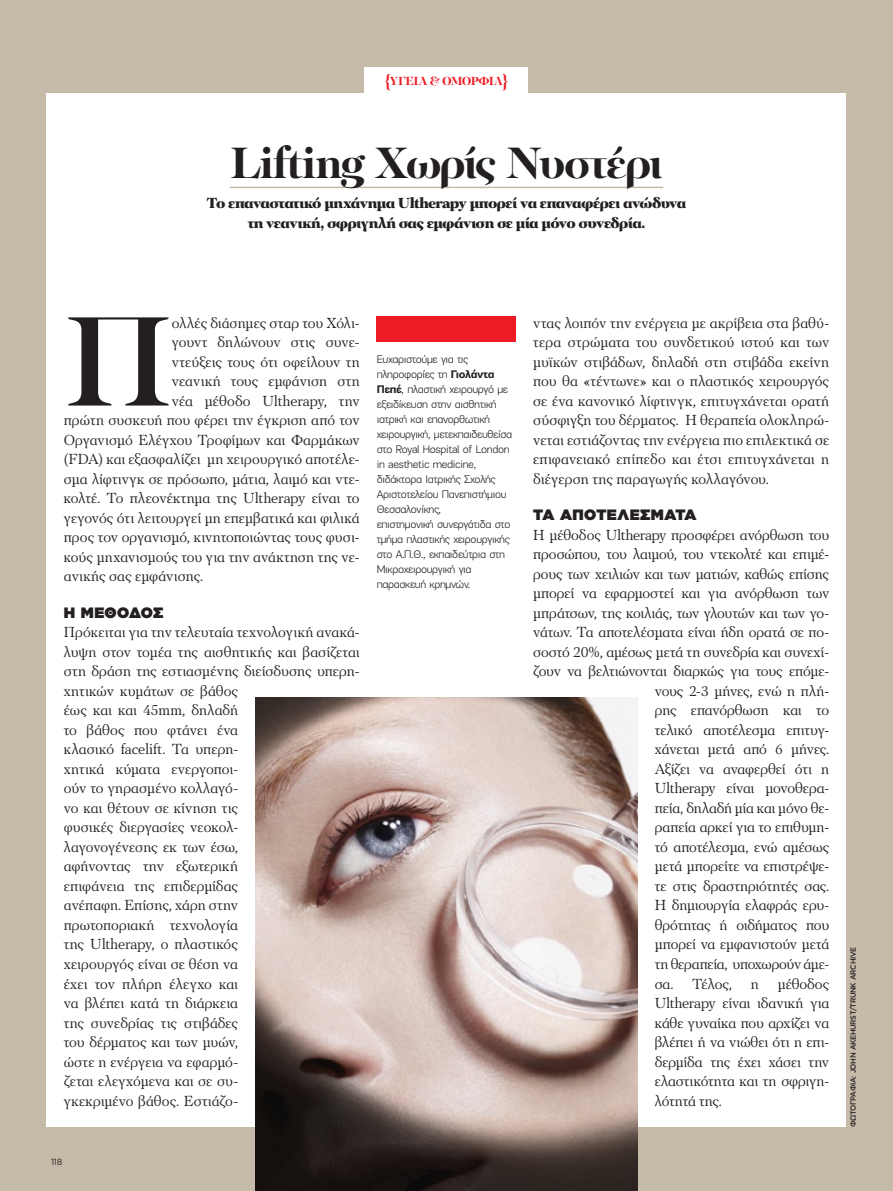
<style>
.page{position:relative;width:893px;height:1191px;background:#c6baa9}
.page>*{position:absolute;margin:0;border:0;box-sizing:border-box;transform-origin:0 0}
.t1{font:500 130.95px "PF Regal Display Pro";color:#231f20}
.t2{font:700 45px "PF Regal Display Pro";letter-spacing:-.04em;color:#231f20}
.t3{font:15px/19.5px "PF Regal Text Pro Regular A";color:#231f20;text-align:justify}
.t4{font:900 15px/19.5px "PF Regal Text Pro";letter-spacing:-.04em;color:#231f20;text-align:center}
.t5{font:900 15px "Gotham Greek";letter-spacing:.02em;color:#231f20}
.t6{font:700 12px "PF Regal Display Pro";letter-spacing:-.035em;color:#ed1c24}
.t7{font:300 11.25px/15px "PF Encore Sans Pro";letter-spacing:-.03em;color:#231f20}
.t8{font:9px "Gotham Greek";color:#231f20}
.t9{font:500 7.5px "Gotham Greek";letter-spacing:-.04em;color:#231f20}
.s1{font-size:18px}
.s2{font-weight:700}
</style>
<div class="page">
<div style="left:47px;top:93px;width:846px;height:1033px;background:#fff"></div>
<div style="left:846px;top:0;width:47px;height:1191px;background:#c6baa9"></div>
<div style="left:365px;top:68px;width:163px;height:48px;background:#fff"></div>
<img style="left:255px;top:697px;width:383px;height:494px">
<div style="left:377px;top:316px;width:139px;height:26px;background:#ed1c24"></div>
<hr style="left:230px;top:187px;width:433px;height:1px;background:#c6baa9">
<p class="t6" style="left:385px;top:74px;width:125px"><span class="s1">{</span>υγεια &amp; ομορφια<span class="s1">}</span></p>
<h2 class="t2" style="left:230px;top:137px;width:435px">Lifting Χωρίς Νυστέρι</h2>
<p class="t4" style="left:207px;top:194px;width:481px">Το επαναστατικό μηχάνημα Ultherapy μπορεί να επαναφέρει ανώδυνα τη νεανική, σφριγηλή σας εμφάνιση σε μία μόνο συνεδρία.</p>
<h1 class="t1" style="left:64px;top:286px;width:111px">Π</h1>
<p class="t3" style="left:172px;top:313px;width:189px">ολλές διάσημες σταρ του Χόλι-</p>
<p class="t3" style="left:172px;top:332px;width:189px">γουντ δηλώνουν στις συνε-</p>
<p class="t3" style="left:172px;top:352px;width:189px">ντεύξεις τους ότι οφείλουν τη</p>
<p class="t3" style="left:172px;top:371px;width:189px">νεανική τους εμφάνιση στη</p>
<p class="t3" style="left:172px;top:391px;width:189px">νέα μέθοδο Ultherapy, την</p>
<p class="t3" style="left:64px;top:410px;width:297px">πρώτη συσκευή που φέρει την έγκριση από τον</p>
<p class="t3" style="left:64px;top:430px;width:297px">Οργανισμό Ελέγχου Τροφίμων και Φαρμάκων</p>
<p class="t3" style="left:64px;top:449px;width:297px">(FDA) και εξασφαλίζει μη χειρουργικό αποτέλε-</p>
<p class="t3" style="left:64px;top:469px;width:297px">σμα λίφτινγκ σε πρόσωπο, μάτια, λαιμό και ντε-</p>
<p class="t3" style="left:64px;top:488px;width:297px">κολτέ. Το πλεονέκτημα της Ultherapy είναι το</p>
<p class="t3" style="left:64px;top:508px;width:297px">γεγονός ότι λειτουργεί μη επεμβατικά και φιλικά</p>
<p class="t3" style="left:64px;top:527px;width:297px">προς τον οργανισμό, κινητοποιώντας τους φυσι-</p>
<p class="t3" style="left:64px;top:547px;width:297px">κούς μηχανισμούς του για την ανάκτηση της νε-</p>
<p class="t3" style="left:64px;top:566px;width:141px">ανικής σας εμφάνισης.</p>
<p class="t5" style="left:64px;top:604px;width:101px">Η Μέθοδος</p>
<p class="t3" style="left:64px;top:623px;width:297px;text-align:left">Πρόκειται για την τελευταία τεχνολογική ανακά&shy;λυψη στον τομέα της αισθητικής και βασίζεται στη δράση της εστιασμένης διείσδυσης υπερη&shy;χητικών κυμάτων σε βάθος<br>έως και και 45mm, δηλαδή<br>το βάθος που φτάνει ένα<br>κλασικό facelift. Τα υπερη-<br>χητικά κύματα ενεργοποι-<br>ούν το γηρασμένο κολλαγό-<br>νο και θέτουν σε κίνηση τις<br>φυσικές διεργασίες νεοκολ-<br>λαγονογένεσης εκ των έσω,<br>αφήνοντας την εξωτερική<br>επιφάνεια της επιδερμίδας<br>ανέπαφη. Επίσης, χάρη στην<br>πρωτοποριακή τεχνολογία<br>της Ultherapy, ο πλαστικός<br>χειρουργός είναι σε θέση να<br>έχει τον πλήρη έλεγχο και<br>να βλέπει κατά τη διάρκεια<br>της συνεδρίας τις στιβάδες<br>του δέρματος και των μυών,<br>ώστε η ενέργεια να εφαρμό-<br>ζεται ελεγχόμενα και σε συ-<br>γκεκριμένο βάθος. Εστιάζο-</p>
<p class="t7" style="left:377px;top:352px;width:137px">Ευχαριστούμε για τις πληροφορίες τη <span class="s2">Γιολάντα<br>Πεπέ</span>, πλαστική χειρουργό με εξειδίκευση στην αισθητική ιατρική και επανορθωτική χειρουργική, μετεκπαιδευθείσα στο Royal Hospital of London in aesthetic medicine, διδάκτορα Ιατρικής Σχολής<br>Αριστοτελείου Πανεπιστήμιου<br>Θεσσαλονίκης,<br>επιστημονική συνεργάτιδα στο τμήμα πλαστικής χειρουργικής στο Α.Π.Θ., εκπαιδεύτρια στη<br>Μικροχειρουργική για παρασκευή κρημνών.</p>
<p class="t8" style="left:51px;top:1157px;width:13px">118</p>
<p class="t3" style="left:533px;top:313px;width:297px">ντας λοιπόν την ενέργεια με ακρίβεια στα βαθύ&shy;τερα στρώματα του συνδετικού ιστού και των μυϊκών στιβάδων, δηλαδή στη στιβάδα εκείνη που θα «τέντωνε» και ο πλαστικός χειρουργός σε ένα κανονικό λίφτινγκ, επιτυγχάνεται ορατή σύσφιγξη του δέρματος. Η θεραπεία ολοκληρώ&shy;νεται εστιάζοντας την ενέργεια πιο επιλεκτικά σε επιφανειακό επίπεδο και έτσι επιτυγχάνεται η διέγερση της παραγωγής κολλαγόνου.</p>
<p class="t5" style="left:533px;top:506px;width:165px">Τα Αποτελέσματα</p>
<p class="t3" style="left:533px;top:525px;width:297px">Η μέθοδος Ultherapy προσφέρει ανόρθωση του</p>
<p class="t3" style="left:533px;top:545px;width:297px">προσώπου, του λαιμού, του ντεκολτέ και επιμέ-</p>
<p class="t3" style="left:533px;top:564px;width:297px">ρους των χειλιών και των ματιών, καθώς επίσης</p>
<p class="t3" style="left:533px;top:584px;width:297px">μπορεί να εφαρμοστεί και για ανόρθωση των</p>
<p class="t3" style="left:533px;top:603px;width:297px">μπράτσων, της κοιλιάς, των γλουτών και των γο-</p>
<p class="t3" style="left:533px;top:623px;width:297px">νάτων. Τα αποτελέσματα είναι ήδη ορατά σε πο-</p>
<p class="t3" style="left:533px;top:642px;width:297px">σοστό 20%, αμέσως μετά τη συνεδρία και συνεχί-</p>
<p class="t3" style="left:533px;top:662px;width:297px">ζουν να βελτιώνονται διαρκώς για τους επόμε-</p>
<p class="t3" style="left:655px;top:681px;width:176px">νους 2-3 μήνες, ενώ η πλή-</p>
<p class="t3" style="left:655px;top:701px;width:176px">ρης επανόρθωση και το</p>
<p class="t3" style="left:655px;top:720px;width:176px">τελικό αποτέλεσμα επιτυγ-</p>
<p class="t3" style="left:655px;top:740px;width:176px">χάνεται μετά από 6 μήνες.</p>
<p class="t3" style="left:655px;top:759px;width:176px">Αξίζει να αναφερθεί ότι η</p>
<p class="t3" style="left:655px;top:779px;width:176px">Ultherapy είναι μονοθερα-</p>
<p class="t3" style="left:655px;top:798px;width:176px">πεία, δηλαδή μία και μόνο θε-</p>
<p class="t3" style="left:655px;top:818px;width:176px">ραπεία αρκεί για το επιθυμη-</p>
<p class="t3" style="left:655px;top:837px;width:176px">τό αποτέλεσμα, ενώ αμέσως</p>
<p class="t3" style="left:655px;top:857px;width:176px">μετά μπορείτε να επιστρέψε-</p>
<p class="t3" style="left:655px;top:876px;width:176px">τε στις δραστηριότητές σας.</p>
<p class="t3" style="left:655px;top:896px;width:176px">Η δημιουργία ελαφράς ερυ-</p>
<p class="t3" style="left:655px;top:915px;width:176px">θρότητας ή οιδήματος που</p>
<p class="t3" style="left:655px;top:935px;width:176px">μπορεί να εμφανιστούν μετά</p>
<p class="t3" style="left:655px;top:954px;width:176px">τη θεραπεία, υποχωρούν άμε-</p>
<p class="t3" style="left:655px;top:974px;width:79px">σα. Τέλος,</p>
<p class="t3" style="left:751px;top:974px;width:10px">η</p>
<p class="t3" style="left:655px;top:974px;width:176px;text-indent:123px">μέθοδος Ultherapy είναι ιδανική για κάθε γυναίκα που αρχίζει να βλέπει ή να νιώθει ότι η επι&shy;δερμίδα της έχει χάσει την ελαστικότητα και τη σφριγη&shy;λότητά της.</p>
<p class="t9" style="left:849px;top:1127px;width:182px;rotate:-90deg">φωτογραφια: john akehurst/trunk archive</p>
</div>
